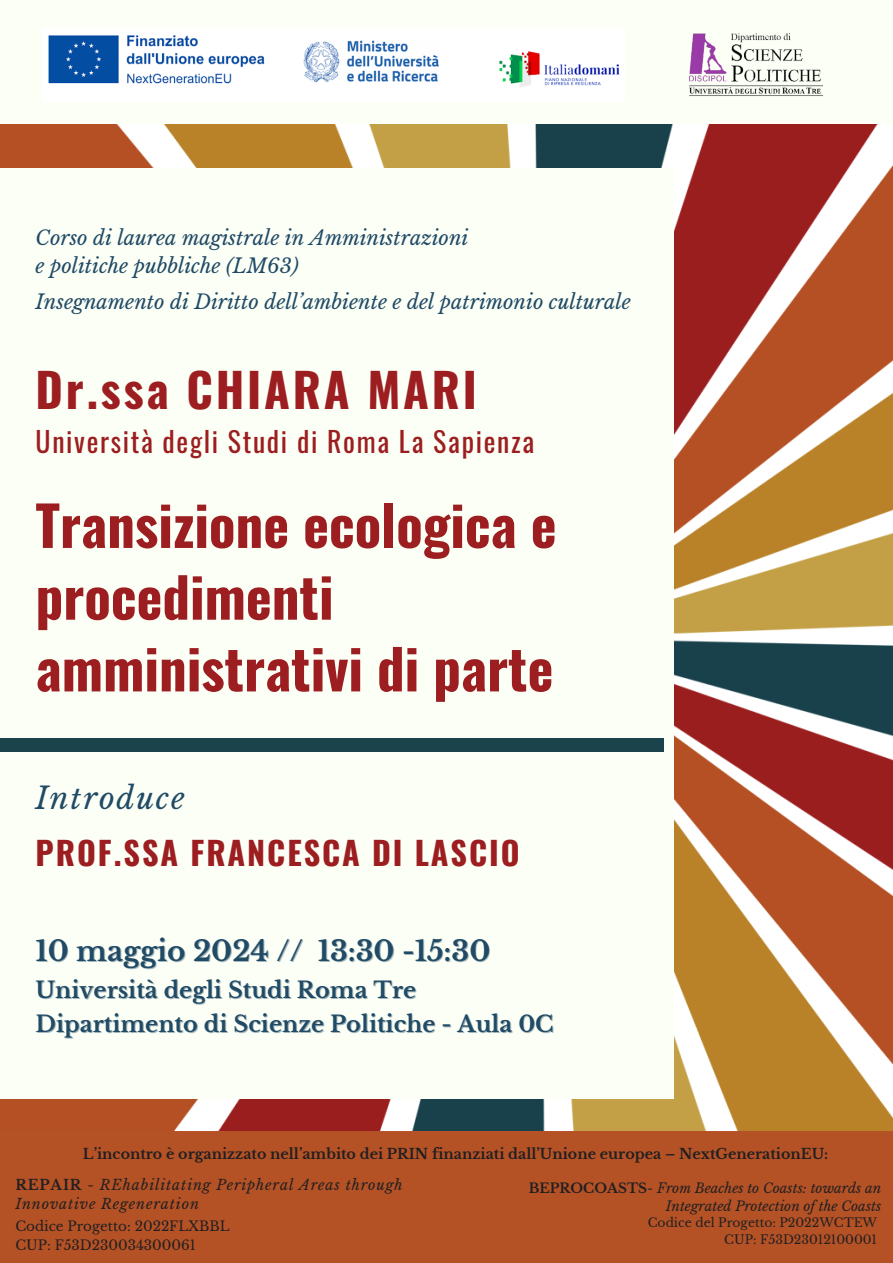
<style>
.page{position:relative;width:893px;height:1263px;background:#fff}
.page>*{position:absolute;margin:0;border:0;box-sizing:border-box;transform-origin:0 0}
.t1{font:700 54.9px/71.7px "Oswald";color:#9d1e20}
.t2{font:700 46.95px "Oswald";letter-spacing:.06em;color:#9d1e20}
.t3{font:700 32.17px "Oswald";letter-spacing:.06em;color:#9d1e20}
.t4{font:italic 30px "Libre Baskerville";letter-spacing:.06em;color:#214a65}
.t5{font:700 27.9px "Libre Baskerville";color:#214a65}
.t6{font:27.83px "Oswald";letter-spacing:.06em;color:#9d1e20}
.t7{font:700 22.35px "Libre Baskerville";color:#214a65}
.t8{font:italic 19.95px/27.8px "Libre Baskerville";color:#214a65}
.t9{font:700 14.25px "Libre Baskerville";color:#231f20}
.t10{font:italic 14.25px/19.6px "Libre Baskerville";letter-spacing:.06em;color:#231f20}
.t11{font:italic 13.5px/18.6px "Libre Baskerville";color:#231f20}
.t12{font:13.5px "Libre Baskerville";color:#231f20}
.t13{font:12.3px/16.9px "Libre Baskerville";color:#231f20;text-align:right}
.s1{font-weight:700;font-style:normal}
.s2{font-style:normal}
</style>
<div class="page">
<img style="left:0;top:124px;width:893px;height:1007px">
<div style="left:0;top:168px;width:674px;height:930px;background:#fbfff6"></div>
<div style="left:0;top:0;width:893px;height:124px;background:#fbfff6"></div>
<div style="left:0;top:738px;width:664px;height:13px;background:#1b434c"></div>
<img style="left:689px;top:33px;width:134px;height:63px">
<img style="left:48px;top:35px;width:572px;height:52px">
<div style="left:0;top:1131px;width:893px;height:132px;background:#b45226"></div>
<p class="t8" style="left:36px;top:225px;width:434px">Corso di laurea magistrale in Amministrazioni e politiche pubbliche (LM63)</p>
<p class="t8" style="left:36px;top:288px;width:597px">Insegnamento di Diritto dell’ambiente e del patrimonio culturale</p>
<h5 class="t2" style="left:36px;top:353px;width:443px">Dr.ssa CHIARA MARI</h5>
<h5 class="t6" style="left:36px;top:420px;width:500px">Università degli Studi di Roma La Sapienza</h5>
<p class="t1" style="left:36px;top:487px;width:522px">Transizione ecologica e procedimenti amministrativi di parte</p>
<p class="t4" style="left:36px;top:780px;width:151px">Introduce</p>
<p class="t3" style="left:36px;top:827px;width:485px">PROF.SSA FRANCESCA DI LASCIO</p>
<h5 class="t5" style="left:36px;top:934px;width:269px">10 maggio 2024 //</h5>
<h1 class="t5" style="left:318px;top:934px;width:174px">13:30 -15:30</h1>
<h4 class="t7" style="left:36px;top:976px;width:382px">Università degli Studi Roma Tre</h4>
<h2 class="t7" style="left:36px;top:1010px;width:519px">Dipartimento di Scienze Politiche - Aula 0C</h2>
<p class="t9" style="left:83px;top:1145px;width:747px">L’incontro è organizzato nell’ambito dei PRIN finanziati dall’Unione europea – NextGenerationEU:</p>
<p class="t11" style="left:529px;top:1179px;width:354px;text-align:right"><span class="s1">BEPROCOASTS</span>- From Beaches to Coasts: towards an<br>Integrated Protection of the Coasts</p>
<p class="t13" style="left:648px;top:1215px;width:231px">Codice del Progetto: P2022WCTEW<br>CUP: F53D23012100001</p>
<p class="t9" style="left:74px;top:1148px;width:747px">L’incontro è organizzato nell’ambito dei PRIN finanziati dall’Unione europea – NextGenerationEU:</p>
<p class="t10" style="left:15px;top:1175px;width:389px"><span class="s1">REPAIR</span> <span class="s2">-</span> REhabilitating Peripheral Areas through<br>Innovative Regeneration</p>
<p class="t12" style="left:15px;top:1218px;width:216px">Codice Progetto: 2022FLXBBL</p>
<p class="t12" style="left:15px;top:1237px;width:182px">CUP: F53D230034300061</p>
<p class="t11" style="left:657px;top:1179px;width:217px;text-indent:-137px"><span class="s1">BEPROCOASTS</span>- From Beaches to Coast : towards an<br>Integrated Protection of the Coast</p>
<h6 class="t13" style="left:639px;top:1219px;width:231px">Codice del Progetto: P2022WCTEW</h6>
<p class="t13" style="left:715px;top:1236px;width:154px">CUP: F53D23012100001</p>
</div>
